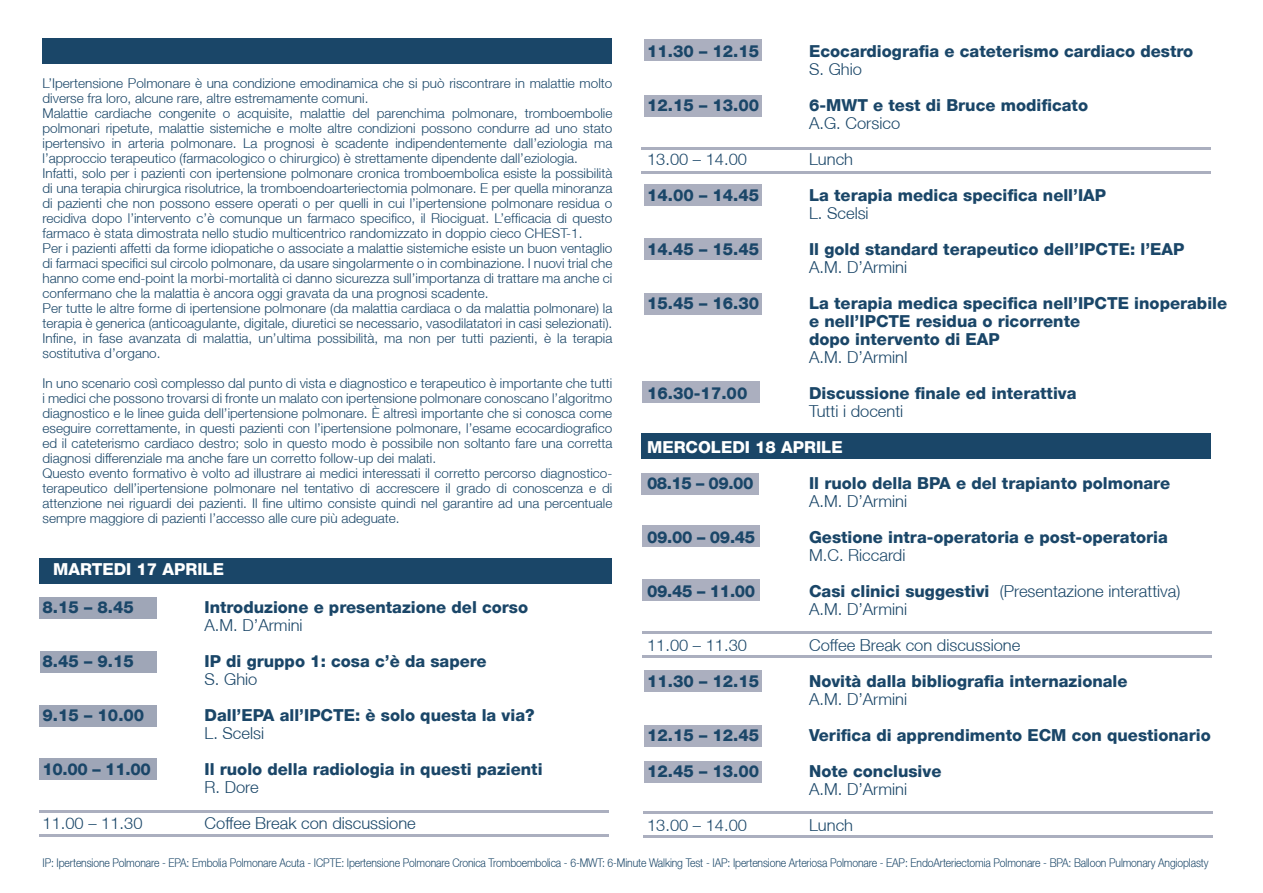
<style>
.page{position:relative;width:1263px;height:893px;background:#fff}
.page>*{position:absolute;margin:0;border:0;box-sizing:border-box;transform-origin:0 0}
.t1{font:800 16.5px "Helvetica Neue LT";color:#1a4668}
.t2{font:300 16.5px "Helvetica Neue LT";color:#1a4668}
.t3{font:800 16.5px "Helvetica Neue LT";color:#fff}
.t4{font:300 13.5px/15px "Helvetica Neue LT";color:#1a4668;text-align:justify}
.t5{font:300 12px "Helvetica Neue LT";letter-spacing:-.01em;color:#1a4668;scale:.86 1}
.s1{font-weight:800}
</style>
<div class="page">
<div style="left:644px;top:40px;width:118px;height:21px;background:#abafbf"></div>
<div style="left:644px;top:96px;width:118px;height:21px;background:#abafbf"></div>
<div style="left:644px;top:184px;width:118px;height:22px;background:#abafbf"></div>
<div style="left:644px;top:238px;width:118px;height:22px;background:#abafbf"></div>
<div style="left:644px;top:293px;width:118px;height:21px;background:#abafbf"></div>
<div style="left:643px;top:382px;width:117px;height:21px;background:#abafbf"></div>
<div style="left:641px;top:473px;width:118px;height:21px;background:#abafbf"></div>
<div style="left:642px;top:526px;width:118px;height:21px;background:#abafbf"></div>
<div style="left:642px;top:580px;width:118px;height:21px;background:#abafbf"></div>
<div style="left:644px;top:670px;width:118px;height:21px;background:#abafbf"></div>
<div style="left:644px;top:725px;width:118px;height:22px;background:#abafbf"></div>
<div style="left:644px;top:762px;width:118px;height:21px;background:#abafbf"></div>
<div style="left:40px;top:597px;width:117px;height:22px;background:#9fa6b7"></div>
<div style="left:40px;top:651px;width:116px;height:21px;background:#9fa6b7"></div>
<div style="left:39px;top:705px;width:117px;height:21px;background:#9fa6b7"></div>
<div style="left:39px;top:759px;width:117px;height:21px;background:#9fa6b7"></div>
<div style="left:641px;top:433px;width:570px;height:26px;background:#1a4668"></div>
<div style="left:43px;top:38px;width:569px;height:26px;background:#1a4668"></div>
<div style="left:40px;top:558px;width:572px;height:25px;background:#1a4668"></div>
<hr style="left:641px;top:147px;width:570px;height:2px;background:#abafbf">
<hr style="left:641px;top:171px;width:570px;height:3px;background:#abafbf">
<hr style="left:642px;top:631px;width:570px;height:3px;background:#abafbf">
<hr style="left:642px;top:655px;width:570px;height:3px;background:#abafbf">
<hr style="left:40px;top:810px;width:569px;height:3px;background:#abafbf">
<hr style="left:40px;top:834px;width:569px;height:3px;background:#abafbf">
<hr style="left:643px;top:811px;width:569px;height:3px;background:#abafbf">
<hr style="left:643px;top:835px;width:569px;height:3px;background:#abafbf">
<p class="t1" style="left:647px;top:41px;width:114px">11.30 – 12.15</p>
<p class="t1" style="left:809px;top:41px;width:386px">Ecocardiografia e cateterismo cardiaco destro</p>
<p class="t2" style="left:809px;top:59px;width:54px">S. Ghio</p>
<p class="t1" style="left:647px;top:95px;width:114px">12.15 – 13.00</p>
<p class="t1" style="left:809px;top:95px;width:281px">6-MWT e test di Bruce modificato</p>
<p class="t2" style="left:809px;top:113px;width:93px">A.G. Corsico</p>
<p class="t2" style="left:647px;top:149px;width:101px">13.00 – 14.00</p>
<p class="t2" style="left:809px;top:149px;width:46px">Lunch</p>
<p class="t1" style="left:647px;top:185px;width:114px">14.00 – 14.45</p>
<p class="t1" style="left:809px;top:185px;width:299px">La terapia medica specifica nell’IAP</p>
<p class="t2" style="left:809px;top:203px;width:61px">L. Scelsi</p>
<p class="t1" style="left:647px;top:239px;width:114px">14.45 – 15.45</p>
<p class="t1" style="left:809px;top:239px;width:377px">Il gold standard terapeutico dell’IPCTE: l’EAP</p>
<p class="t2" style="left:809px;top:257px;width:100px">A.M. D’Armini</p>
<p class="t1" style="left:647px;top:293px;width:114px">15.45 – 16.30</p>
<p class="t1" style="left:809px;top:293px;width:420px">La terapia medica specifica nell’IPCTE inoperabile</p>
<p class="t1" style="left:809px;top:311px;width:273px">e nell’IPCTE residua o ricorrente</p>
<p class="t1" style="left:809px;top:329px;width:192px">dopo intervento di EAP</p>
<p class="t2" style="left:809px;top:347px;width:100px">A.M. D’ArminI</p>
<p class="t1" style="left:647px;top:383px;width:102px">16.30-17.00</p>
<p class="t1" style="left:809px;top:383px;width:269px">Discussione finale ed interattiva</p>
<p class="t2" style="left:809px;top:401px;width:96px">Tutti i docenti</p>
<p class="t3" style="left:647px;top:437px;width:197px">MERCOLEDI 18 APRILE</p>
<p class="t1" style="left:647px;top:473px;width:108px">08.15 – 09.00</p>
<p class="t1" style="left:809px;top:473px;width:362px">Il ruolo della BPA e del trapianto polmonare</p>
<p class="t2" style="left:809px;top:491px;width:100px">A.M. D’Armini</p>
<p class="t1" style="left:647px;top:527px;width:110px">09.00 – 09.45</p>
<p class="t1" style="left:809px;top:527px;width:360px">Gestione intra-operatoria e post-operatoria</p>
<p class="t2" style="left:809px;top:545px;width:98px">M.C. Riccardi</p>
<p class="t1" style="left:647px;top:581px;width:110px">09.45 – 11.00</p>
<p class="t2" style="left:809px;top:581px;width:373px"><span class="s1">Casi clinici suggestivi</span> (Presentazione interattiva)</p>
<p class="t2" style="left:809px;top:599px;width:100px">A.M. D’Armini</p>
<p class="t2" style="left:647px;top:635px;width:101px">11.00 – 11.30</p>
<p class="t2" style="left:809px;top:635px;width:213px">Coffee Break con discussione</p>
<p class="t1" style="left:647px;top:671px;width:114px">11.30 – 12.15</p>
<p class="t1" style="left:809px;top:671px;width:320px">Novità dalla bibliografia internazionale</p>
<p class="t2" style="left:809px;top:689px;width:100px">A.M. D’Armini</p>
<p class="t1" style="left:647px;top:725px;width:114px">12.15 – 12.45</p>
<p class="t1" style="left:809px;top:725px;width:403px">Verifica di apprendimento ECM con questionario</p>
<p class="t1" style="left:647px;top:761px;width:114px">12.45 – 13.00</p>
<p class="t1" style="left:809px;top:761px;width:134px">Note conclusive</p>
<p class="t2" style="left:809px;top:779px;width:100px">A.M. D’Armini</p>
<p class="t2" style="left:647px;top:815px;width:101px">13.00 – 14.00</p>
<p class="t2" style="left:809px;top:815px;width:46px">Lunch</p>
<p class="t5" style="left:43px;top:855px;width:1357px">IP: Ipertensione Polmonare - EPA: Embolia Polmonare Acuta - ICPTE: Ipertensione Polmonare Cronica Tromboembolica - 6-MWT: 6-Minute Walking Test - IAP: Ipertensione Arteriosa Polmonare - EAP: EndoArteriectomia Polmonare - BPA: Balloon Pulmonary Angioplasty</p>
<p class="t4" style="left:43px;top:75px;width:571px">L’Ipertensione Polmonare è una condizione emodinamica che si può riscontrare in malattie molto diverse fra loro, alcune rare, altre estremamente comuni.</p>
<p class="t4" style="left:43px;top:105px;width:571px">Malattie cardiache congenite o acquisite, malattie del parenchima polmonare, tromboembolie polmonari ripetute, malattie sistemiche e molte altre condizioni possono condurre ad uno stato ipertensivo in arteria polmonare. La prognosi è scadente indipendentemente dall’eziologia ma l’approccio terapeutico (farmacologico o chirurgico) è strettamente dipendente dall’eziologia.</p>
<p class="t4" style="left:43px;top:165px;width:571px">Infatti, solo per i pazienti con ipertensione polmonare cronica tromboembolica esiste la possibilità di una terapia chirurgica risolutrice, la tromboendoarteriectomia polmonare. E per quella minoranza di pazienti che non possono essere operati o per quelli in cui l’ipertensione polmonare residua o recidiva dopo l’intervento c’è comunque un farmaco specifico, il Riociguat. L’efficacia di questo farmaco è stata dimostrata nello studio multicentrico randomizzato in doppio cieco CHEST-1.</p>
<p class="t4" style="left:43px;top:240px;width:571px">Per i pazienti affetti da forme idiopatiche o associate a malattie sistemiche esiste un buon ventaglio di farmaci specifici sul circolo polmonare, da usare singolarmente o in combinazione. I nuovi trial che hanno come end-point la morbi-mortalità ci danno sicurezza sull’importanza di trattare ma anche ci confermano che la malattia è ancora oggi gravata da una prognosi scadente.</p>
<p class="t4" style="left:43px;top:300px;width:571px">Per tutte le altre forme di ipertensione polmonare (da malattia cardiaca o da malattia polmonare) la terapia è generica (anticoagulante, digitale, diuretici se necessario, vasodilatatori in casi selezionati).</p>
<p class="t4" style="left:43px;top:330px;width:571px">Infine, in fase avanzata di malattia, un’ultima possibilità, ma non per tutti pazienti, è la terapia sostitutiva d’organo.</p>
<p class="t4" style="left:43px;top:375px;width:571px">In uno scenario così complesso dal punto di vista e diagnostico e terapeutico è importante che tutti i medici che possono trovarsi di fronte un malato con ipertensione polmonare conoscano l’algoritmo diagnostico e le linee guida dell’ipertensione polmonare. È altresì importante che si conosca come eseguire correttamente, in questi pazienti con l’ipertensione polmonare, l’esame ecocardiografico ed il cateterismo cardiaco destro; solo in questo modo è possibile non soltanto fare una corretta diagnosi differenziale ma anche fare un corretto follow-up dei malati.</p>
<p class="t4" style="left:43px;top:465px;width:571px">Questo evento formativo è volto ad illustrare ai medici interessati il corretto percorso diagnostico&shy;terapeutico dell’ipertensione polmonare nel tentativo di accrescere il grado di conoscenza e di attenzione nei riguardi dei pazienti. Il fine ultimo consiste quindi nel garantire ad una percentuale sempre maggiore di pazienti l’accesso alle cure più adeguate.</p>
<p class="t3" style="left:53px;top:559px;width:172px">MARTEDI 17 APRILE</p>
<p class="t1" style="left:43px;top:598px;width:93px">8.15 – 8.45</p>
<p class="t1" style="left:205px;top:598px;width:325px">Introduzione e presentazione del corso</p>
<p class="t2" style="left:205px;top:615px;width:100px">A.M. D’Armini</p>
<p class="t1" style="left:43px;top:652px;width:93px">8.45 – 9.15</p>
<p class="t1" style="left:205px;top:652px;width:284px">IP di gruppo 1: cosa c’è da sapere</p>
<p class="t2" style="left:205px;top:669px;width:54px">S. Ghio</p>
<p class="t1" style="left:43px;top:706px;width:103px">9.15 – 10.00</p>
<p class="t1" style="left:205px;top:706px;width:332px">Dall’EPA all’IPCTE: è solo questa la via?</p>
<p class="t2" style="left:205px;top:723px;width:61px">L. Scelsi</p>
<p class="t1" style="left:43px;top:760px;width:110px">10.00 – 11.00</p>
<p class="t1" style="left:205px;top:760px;width:339px">Il ruolo della radiologia in questi pazienti</p>
<p class="t2" style="left:205px;top:777px;width:56px">R. Dore</p>
<p class="t2" style="left:43px;top:813px;width:101px">11.00 – 11.30</p>
<p class="t2" style="left:205px;top:813px;width:213px">Coffee Break con discussione</p>
</div>
